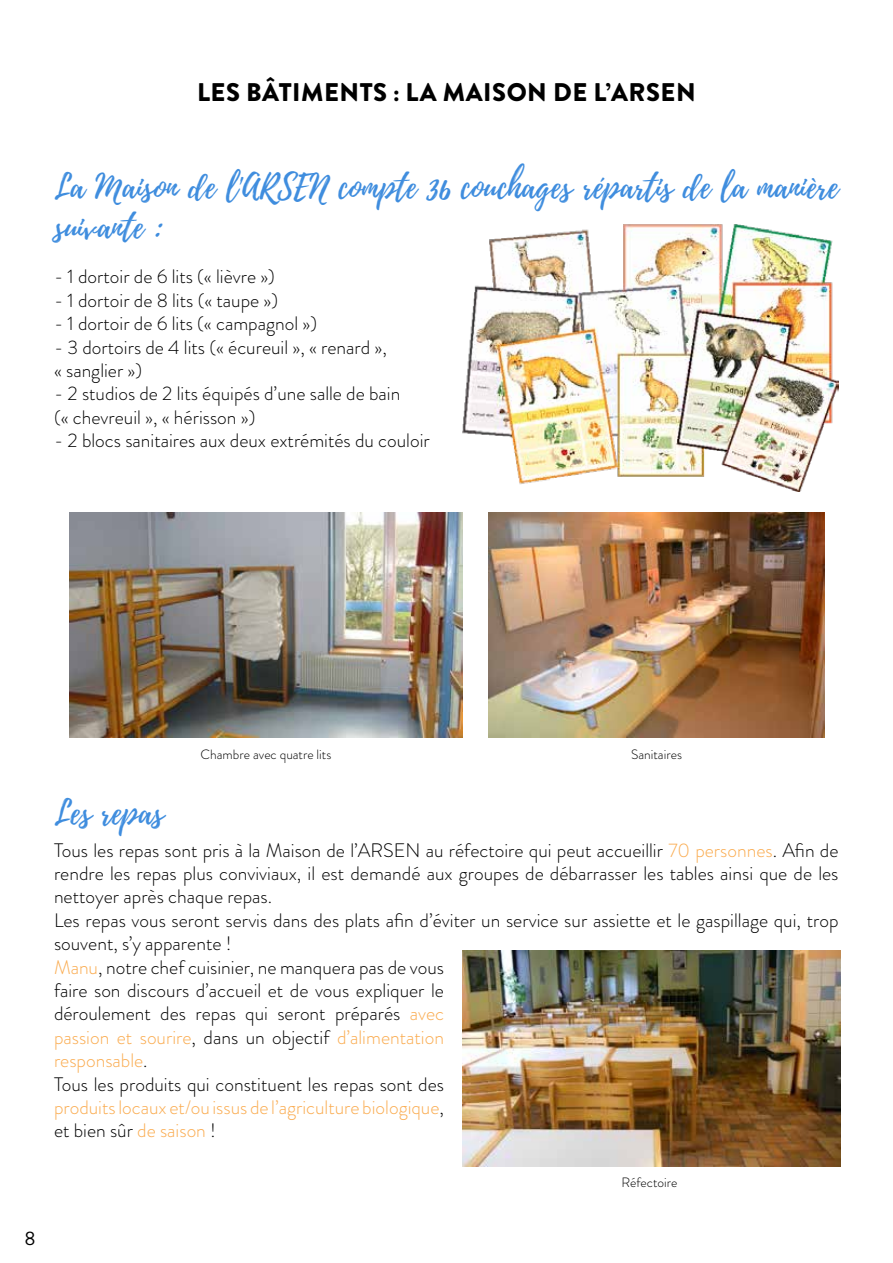
<style>
.page{position:relative;width:893px;height:1263px;background:#fff}
.page>*{position:absolute;margin:0;border:0;box-sizing:border-box;transform-origin:0 0}
.t1{font:33px/39.6px "Playlist Script";color:#3f8dde}
.t2{font:900 25.5px "Brandon Grotesque";letter-spacing:.02em;color:#000}
.t3{font:300 19.5px/23.4px "Brandon Grotesque";color:#000}
.t4{font:19.5px "Brandon Grotesque";color:#000}
.t5{font:300 13.5px "Brandon Grotesque";color:#000}
.s1{color:#faab4f}
</style>
<div class="page">
<img style="left:462px;top:224px;width:377px;height:267px">
<img style="left:70px;top:513px;width:392px;height:224px">
<img style="left:488px;top:513px;width:337px;height:224px">
<img style="left:462px;top:950px;width:378px;height:216px">
<h2 class="t2" style="left:197px;top:74px;width:500px">LES BÂTIMENTS : LA MAISON DE L’ARSEN</h2>
<h1 class="t1" style="left:54px;top:168px;width:786px">La Maison de l'ARSEN compte 36 couchages répartis de la manière suivante :</h1>
<p class="t3" style="left:54px;top:265px;width:223px">- 1 dortoir de 6 lits (« lièvre »)</p>
<p class="t3" style="left:54px;top:288px;width:226px">- 1 dortoir de 8 lits (« taupe »)</p>
<p class="t3" style="left:54px;top:312px;width:265px">- 1 dortoir de 6 lits (« campagnol »)</p>
<p class="t3" style="left:54px;top:335px;width:334px">- 3 dortoirs de 4 lits (« écureuil », « renard », « sanglier »)</p>
<p class="t3" style="left:54px;top:382px;width:348px">- 2 studios de 2 lits équipés d’une salle de bain (« chevreuil », « hérisson »)</p>
<p class="t3" style="left:54px;top:429px;width:377px">- 2 blocs sanitaires aux deux extrémités du couloir</p>
<p class="t4" style="left:24px;top:1224px;width:13px">8</p>
<h1 class="t1" style="left:54px;top:794px;width:111px">Les repas</h1>
<p class="t5" style="left:201px;top:745px;width:132px">Chambre avec quatre lits</p>
<p class="t5" style="left:631px;top:745px;width:52px">Sanitaires</p>
<p class="t3" style="left:54px;top:838px;width:786px">Tous les repas sont pris à la Maison de l’ARSEN au réfectoire qui peut accueillir <span class="s1">70 personnes</span>. Afin de rendre les repas plus conviviaux, il est demandé aux groupes de débarrasser les tables ainsi que de les nettoyer après chaque repas.<br>Les repas vous seront servis dans des plats afin d’éviter un service sur assiette et le gaspillage qui, trop souvent, s’y apparente !<br><span class="s1">Manu</span>, notre chef cuisinier, ne manquera pas de vous<br>faire son discours d’accueil et de vous expliquer le<br>déroulement des repas qui seront préparés <span class="s1">avec<br>passion et sourire</span>, dans un objectif <span class="s1">d’alimentation<br>responsable</span>.<br>Tous les produits qui constituent les repas sont des<br><span class="s1">produits locaux et/ou issus de l’agriculture biologique</span>,<br>et bien sûr <span class="s1">de saison</span> !</p>
<p class="t5" style="left:622px;top:1173px;width:57px">Réfectoire</p>
</div>
